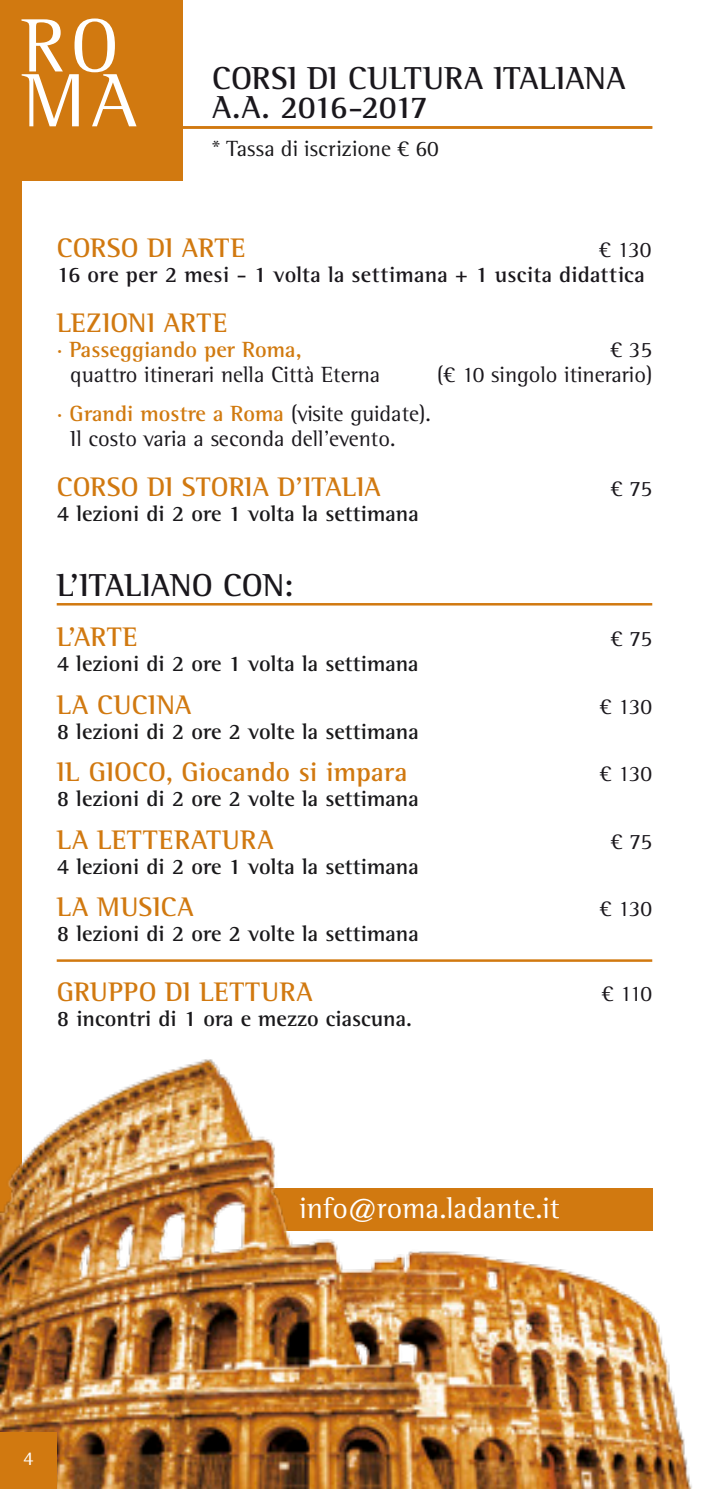
<style>
.page{position:relative;width:709px;height:1489px;background:#fff}
.page>*{position:absolute;margin:0;border:0;box-sizing:border-box;transform-origin:0 0}
.t1{font:77.5px/54.8px "Rotis Semi Serif Std";color:#fff}
.t2{font:700 32.5px/28.8px "Rotis Semi Serif Std";color:#1a171c}
.t3{font:30px "Rotis Semi Serif Std";letter-spacing:-.005em;color:#fff}
.t4{font:700 27.5px "Rotis Semi Serif Std";letter-spacing:.01em;color:#d17910}
.t5{font:700 27.5px "Rotis Semi Serif Std";letter-spacing:.03em;color:#d17910}
.t6{font:700 22.5px "Rotis Semi Serif Std";color:#19181a}
.t7{font:22.5px/25px "Rotis Semi Serif Std";color:#1a171c}
.t8{font:700 22.5px "Rotis Semi Serif Std";letter-spacing:.01em;color:#1a171c}
.t9{font:22.5px "Rotis Semi Serif Std";letter-spacing:.005em;color:#19181a}
.t10{font:700 22.5px "Rotis Semi Serif Std";color:#d17a0f}
.t11{font:20px "Rotis Semi Serif Std";color:#fff}
.s1{font-weight:700;color:#d17a0f}
</style>
<div class="page">
<div style="left:0;top:0;width:22px;height:1488px;background:#d17910"></div>
<img style="left:0;top:1059px;width:692px;height:429px">
<div style="left:0;top:1431px;width:57px;height:57px;background:#d17910"></div>
<div style="left:0;top:0;width:182px;height:181px;background:#d17910"></div>
<hr style="left:176px;top:126px;width:476px;height:3px;background:#d17910">
<hr style="left:57px;top:603px;width:595px;height:2px;background:#d17910">
<hr style="left:57px;top:959px;width:595px;height:2px;background:#d17910">
<h1 class="t1" style="left:22px;top:18px;width:116px">RO<br>MA</h1>
<h2 class="t2" style="left:212px;top:63px;width:415px">CORSI DI CULTURA ITALIANA<br>A.A. 2016-2017</h2>
<p class="t9" style="left:212px;top:135px;width:228px">* Tassa di iscrizione € 60</p>
<p class="t4" style="left:57px;top:231px;width:190px">CORSO DI ARTE</p>
<p class="t7" style="left:599px;top:236px;width:54px">€ 130</p>
<p class="t8" style="left:57px;top:260px;width:590px">16 ore per 2 mesi - 1 volta la settimana + 1 uscita didattica</p>
<p class="t4" style="left:57px;top:306px;width:172px">LEZIONI ARTE</p>
<p class="t10" style="left:57px;top:335px;width:246px">· Passeggiando per Roma,</p>
<p class="t7" style="left:610px;top:336px;width:44px">€ 35</p>
<p class="t7" style="left:70px;top:361px;width:312px">quattro itinerari nella Città Eterna</p>
<p class="t7" style="left:437px;top:361px;width:217px">(€ 10 singolo itinerario)</p>
<p class="t7" style="left:70px;top:401px;width:362px;text-indent:-13px"><span class="s1">· Grandi mostre a Roma</span> (visite guidate).<br>Il costo varia a seconda dell’evento.</p>
<p class="t4" style="left:57px;top:470px;width:326px">CORSO DI STORIA D’ITALIA</p>
<p class="t7" style="left:610px;top:476px;width:43px">€ 75</p>
<p class="t6" style="left:57px;top:500px;width:363px">4 lezioni di 2 ore 1 volta la settimana</p>
<h2 class="t2" style="left:57px;top:570px;width:238px">L’ITALIANO CON:</h2>
<p class="t4" style="left:57px;top:620px;width:83px">L’ARTE</p>
<p class="t7" style="left:610px;top:626px;width:43px">€ 75</p>
<p class="t6" style="left:57px;top:650px;width:363px">4 lezioni di 2 ore 1 volta la settimana</p>
<p class="t4" style="left:57px;top:687px;width:136px">LA CUCINA</p>
<p class="t7" style="left:599px;top:693px;width:54px">€ 130</p>
<p class="t6" style="left:57px;top:717px;width:363px">8 lezioni di 2 ore 2 volte la settimana</p>
<p class="t4" style="left:57px;top:755px;width:352px">IL GIOCO, Giocando si impara</p>
<p class="t7" style="left:599px;top:761px;width:54px">€ 130</p>
<p class="t6" style="left:57px;top:785px;width:363px">8 lezioni di 2 ore 2 volte la settimana</p>
<p class="t5" style="left:57px;top:822px;width:218px">LA LETTERATURA</p>
<p class="t7" style="left:610px;top:828px;width:43px">€ 75</p>
<p class="t6" style="left:57px;top:852px;width:363px">4 lezioni di 2 ore 1 volta la settimana</p>
<p class="t4" style="left:57px;top:890px;width:138px">LA MUSICA</p>
<p class="t7" style="left:599px;top:896px;width:54px">€ 130</p>
<p class="t6" style="left:57px;top:920px;width:363px">8 lezioni di 2 ore 2 volte la settimana</p>
<p class="t4" style="left:57px;top:975px;width:257px">GRUPPO DI LETTURA</p>
<p class="t7" style="left:601px;top:981px;width:52px">€ 110</p>
<p class="t6" style="left:57px;top:1005px;width:357px">8 incontri di 1 ora e mezzo ciascuna.</p>
<p class="t11" style="left:23px;top:1446px;width:12px">4</p>
<h3 class="t3" style="left:299px;top:1190px;width:262px">info@roma.ladante.it</h3>
</div>
